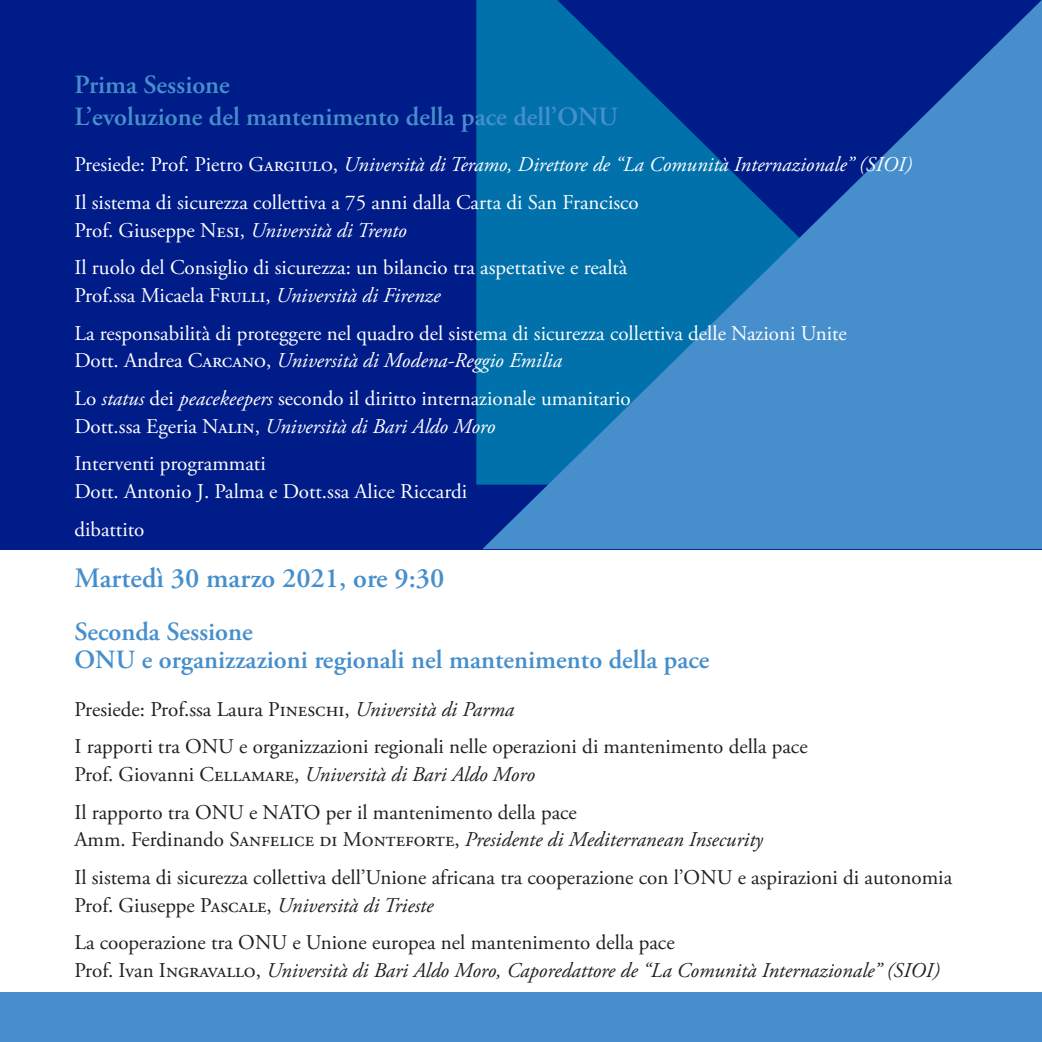
<style>
.page{position:relative;width:1042px;height:1042px;background:#fff}
.page>*{position:absolute;margin:0;border:0;box-sizing:border-box;transform-origin:0 0}
.Data{font:600 28px "Adobe Garamond Pro";color:#468fcc}
.Sessione{font:600 26.25px "Adobe Garamond Pro";color:#468fcc}
.t1{font:21px "Adobe Garamond Pro";color:#231f20}
.t2{font:21px "Adobe Garamond Pro";color:#fff}
.t3{font:italic 21px "Adobe Garamond Pro";color:#fff}
.t4{font:italic 21px "Adobe Garamond Pro";color:#231f20}
.s1{font-style:normal}
.s2{font-style:italic}
</style>
<div class="page">
<div style="left:0;top:0;width:1042px;height:549px;background:#001c88"></div>
<svg style="left:482px;top:0;width:560px;height:549px"></svg>
<div style="left:0;top:992px;width:1042px;height:50px;background:#468fcc"></div>
<p class="Sessione" style="left:74px;top:70px;width:157px">Prima Sessione</p>
<p class="Sessione" style="left:74px;top:102px;width:545px">L’evoluzione del mantenimento della pace dell’ONU</p>
<p class="t3" style="left:74px;top:152px;width:839px"><span class="s1">Presiede: Prof. Pietro Gargiulo,</span> Università di Teramo, Direttore de “La Comunità Internazionale” (SIOI)</p>
<p class="t2" style="left:74px;top:190px;width:566px">Il sistema di sicurezza collettiva a 75 anni dalla Carta di San Francisco</p>
<p class="t2" style="left:74px;top:217px;width:334px">Prof. Giuseppe Nesi, <span class="s2">Università di Trento</span></p>
<p class="t2" style="left:74px;top:255px;width:554px">Il ruolo del Consiglio di sicurezza: un bilancio tra aspettative e realtà</p>
<p class="t2" style="left:74px;top:283px;width:367px">Prof.ssa Micaela Frulli, <span class="s2">Università di Firenze</span></p>
<p class="t2" style="left:74px;top:320px;width:774px">La responsabilità di proteggere nel quadro del sistema di sicurezza collettiva delle Nazioni Unite</p>
<p class="t3" style="left:74px;top:348px;width:489px"><span class="s1">Dott. Andrea Carcano,</span> Università di Modena-Reggio Emilia</p>
<p class="t2" style="left:74px;top:386px;width:558px">Lo <span class="s2">status</span> dei <span class="s2">peacekeepers</span> secondo il diritto internazionale umanitario</p>
<p class="t3" style="left:74px;top:413px;width:422px"><span class="s1">Dott.ssa Egeria Nalin,</span> Università di Bari Aldo Moro</p>
<p class="t2" style="left:74px;top:451px;width:193px">Interventi programmati</p>
<p class="t2" style="left:74px;top:479px;width:394px">Dott. Antonio J. Palma e Dott.ssa Alice Riccardi</p>
<p class="t2" style="left:74px;top:516px;width:72px">dibattito</p>
<p class="Data" style="left:74px;top:562px;width:372px">Martedì 30 marzo 2021, ore 9:30</p>
<p class="Sessione" style="left:74px;top:616px;width:180px">Seconda Sessione</p>
<p class="Sessione" style="left:74px;top:644px;width:637px">ONU e organizzazioni regionali nel mantenimento della pace</p>
<p class="t1" style="left:74px;top:696px;width:441px">Presiede: Prof.ssa Laura Pineschi, <span class="s2">Università di Parma</span></p>
<p class="t1" style="left:74px;top:734px;width:735px">I rapporti tra ONU e organizzazioni regionali nelle operazioni di mantenimento della pace</p>
<p class="t4" style="left:74px;top:761px;width:462px"><span class="s1">Prof. Giovanni Cellamare,</span> Università di Bari Aldo Moro</p>
<p class="t1" style="left:74px;top:799px;width:504px">Il rapporto tra ONU e NATO per il mantenimento della pace</p>
<p class="t1" style="left:74px;top:827px;width:690px">Amm. Ferdinando Sanfelice di Monteforte, <span class="s2">Presidente di Mediterranean Insecurity</span></p>
<p class="t1" style="left:74px;top:864px;width:879px">Il sistema di sicurezza collettiva dell’Unione africana tra cooperazione con l’ONU e aspirazioni di autonomia</p>
<p class="t1" style="left:74px;top:892px;width:360px">Prof. Giuseppe Pascale, <span class="s2">Università di Trieste</span></p>
<p class="t1" style="left:74px;top:930px;width:602px">La cooperazione tra ONU e Unione europea nel mantenimento della pace</p>
<p class="t4" style="left:74px;top:957px;width:867px"><span class="s1">Prof. Ivan Ingravallo,</span> Università di Bari Aldo Moro, Caporedattore de “La Comunità Internazionale” (SIOI)</p>
</div>
